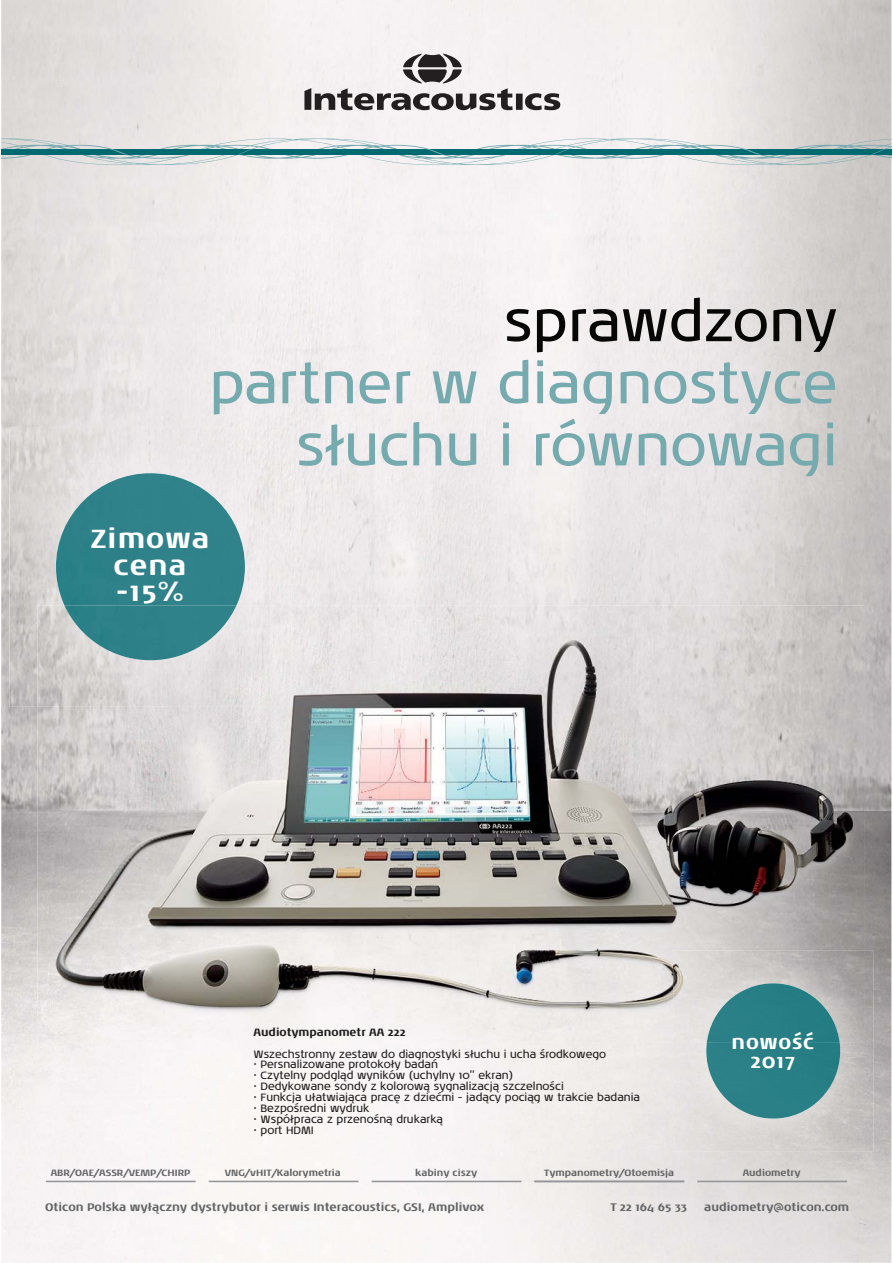
<style>
.page{position:relative;width:893px;height:1263px;background:#fff}
.page>*{position:absolute;margin:0;border:0;box-sizing:border-box;transform-origin:0 0}
.t1{font:55.95px/62.1px "Noa LT Pro";color:#75aaaf;text-align:right}
.t2{font:55.95px "Noa LT Pro";color:#070706}
.t3{font:700 26.85px/26.8px "Noa LT Pro";letter-spacing:.035em;color:#fff;text-align:center}
.t4{font:700 19.35px/19.4px "Noa LT Pro";letter-spacing:.035em;color:#fff;text-align:center}
.t5{font:700 11.25px "Noa LT Pro";color:#636466}
.t6{font:10.8px "Noa LT Pro";color:#231f20}
.t7{font:700 10.8px "Noa LT Pro";color:#211d1e}
.t8{font:700 9.3px "Noa LT Pro";color:#636466}
.s1{color:#201b1c}
.s2{color:#201c1d}
</style>
<div class="page">
<img style="left:1px;top:0;width:890px;height:1263px">
<img style="left:37px;top:605px;width:827px;height:438px">
<div style="left:254px;top:1027px;width:151px;height:11px;background:#f6f5f4"></div>
<hr style="left:209px;top:1181px;width:150px;height:1px;background:#939598">
<hr style="left:46px;top:1181px;width:150px;height:1px;background:#939598">
<hr style="left:372px;top:1181px;width:149px;height:1px;background:#939598">
<hr style="left:534px;top:1181px;width:150px;height:1px;background:#939598">
<hr style="left:697px;top:1181px;width:150px;height:1px;background:#939598">
<svg style="left:1px;top:139px;width:890px;height:26px"></svg>
<svg style="left:304px;top:54px;width:256px;height:56px"></svg>
<img style="left:673px;top:950px;width:200px;height:202px">
<img style="left:673px;top:950px;width:191px;height:93px">
<img style="left:706px;top:983px;width:134px;height:136px">
<img style="left:10px;top:427px;width:281px;height:279px">
<img style="left:37px;top:605px;width:254px;height:101px">
<img style="left:56px;top:473px;width:189px;height:132px">
<img style="left:64px;top:605px;width:173px;height:55px">
<h1 class="t2" style="left:504px;top:298px;width:335px">sprawdzony</h1>
<h1 class="t1" style="left:210px;top:355px;width:629px">partner w diagnostyce słuchu i równowagi</h1>
<h2 class="t3" style="left:90px;top:525px;width:121px">Zimowa cena -15%</h2>
<p class="t7" style="left:253px;top:1026px;width:154px"><span class="s1">Audiot</span><span class="s2">ymp</span>anometr AA <span class="s2">222</span></p>
<p class="t6" style="left:253px;top:1049px;width:354px">Wszechstronny zestaw do diagnostyki słuchu i ucha środkowego</p>
<p class="t6" style="left:253px;top:1060px;width:186px">• Persnalizowane protokoły badań</p>
<p class="t6" style="left:253px;top:1071px;width:261px">• Czytelny podgląd wyników (uchylny 10” ekran)</p>
<p class="t6" style="left:253px;top:1082px;width:312px">• Dedykowane sondy z kolorową sygnalizacją szczelności</p>
<p class="t6" style="left:253px;top:1093px;width:388px">• Funkcja ułatwiająca pracę z dziećmi - jadący pociąg w trakcie badania</p>
<p class="t6" style="left:253px;top:1104px;width:117px">• Bezpośredni wydruk</p>
<p class="t6" style="left:253px;top:1114px;width:191px">• Współpraca z przenośną drukarką</p>
<p class="t6" style="left:253px;top:1125px;width:62px">• port HDMI</p>
<h3 class="t4" style="left:731px;top:1032px;width:84px">nowość<br>2017</h3>
<p class="t8" style="left:51px;top:1167px;width:141px">ABR/OAE/ASSR/VEMP/CHIRP</p>
<p class="t8" style="left:225px;top:1167px;width:118px">VNG/vHIT/Kalorymetria</p>
<p class="t8" style="left:415px;top:1167px;width:63px">kabiny ciszy</p>
<p class="t8" style="left:544px;top:1167px;width:132px">Tympanometry/Otoemisja</p>
<p class="t8" style="left:743px;top:1167px;width:59px">Audiometry</p>
<p class="t5" style="left:45px;top:1201px;width:441px">Oticon Polska wyłączny dystrybutor i serwis Interacoustics, GSI, Amplivox</p>
<p class="t5" style="left:611px;top:1201px;width:78px">T 22 164 65 33</p>
<p class="t5" style="left:704px;top:1201px;width:146px">audiometry@oticon.com</p>
</div>
